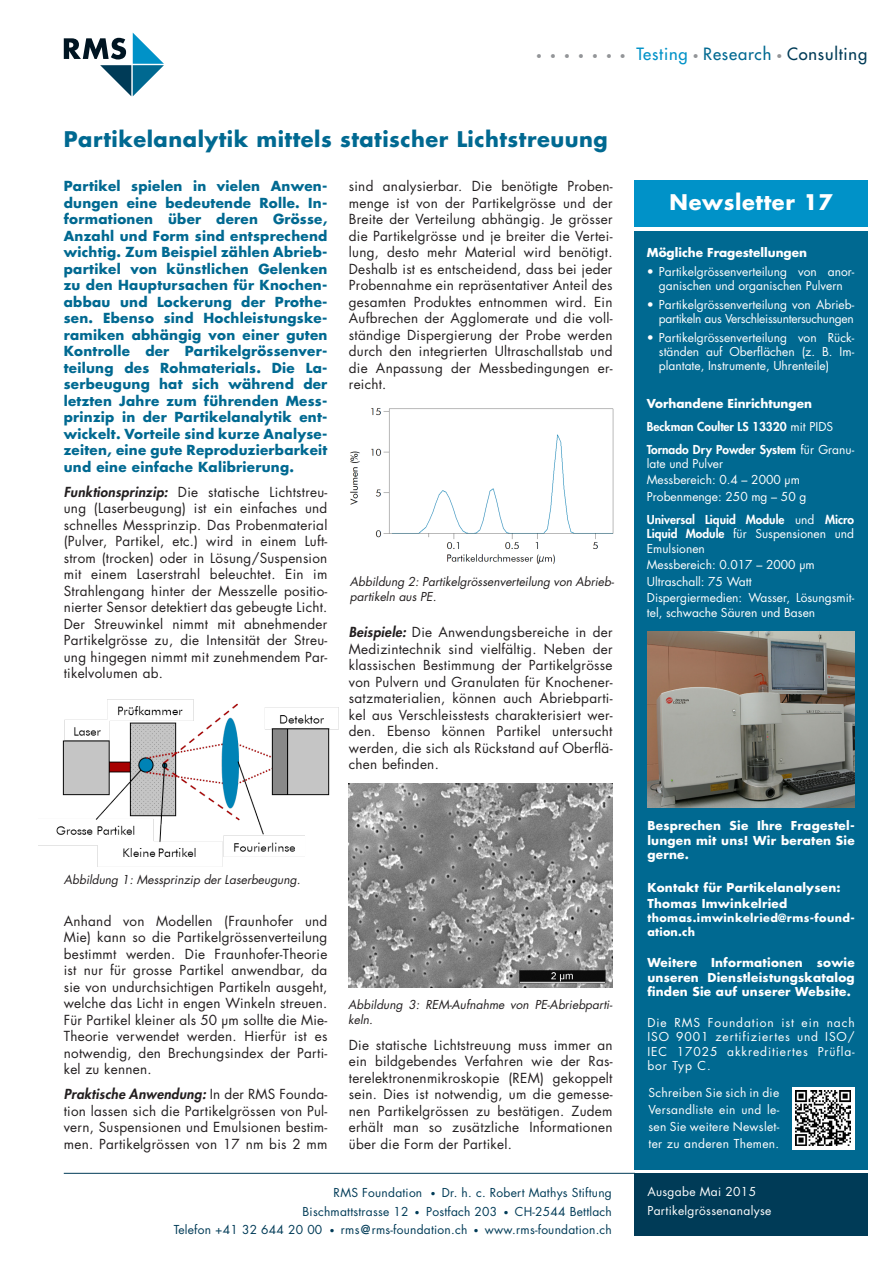
<style>
.page{position:relative;width:893px;height:1263px;background:#fff}
.page>*{position:absolute;margin:0;border:0;box-sizing:border-box;transform-origin:0 0}
.Titel{font:700 21px "Futura Std";letter-spacing:.025em;color:#006991}
.Headline{font:700 21px "Futura Std";letter-spacing:.03em;color:#fff}
.t1{font:500 16.5px "Futura Std";letter-spacing:.05em;color:#003b57}
.Text{font:13.5px/16.5px "Futura Std";letter-spacing:.02em;color:#231f20;text-align:justify}
.Text-2{font:700 13.5px/16.5px "Futura Std";letter-spacing:.02em;color:#006991;text-align:justify}
.Text_Spalte_blau{font:12px/14.4px "Futura Std";color:#fff;text-align:justify}
.Text_Spalte_blau-2{font:700 12px/14.4px "Futura Std";letter-spacing:.02em;color:#fff;text-align:justify}
.t2{font:12px "Futura Std";letter-spacing:.02em;color:#003b57}
.t3{font:italic 12px/14.4px "Futura Std";color:#231f20}
.Text_Spalte_blau-3{font:800 12px/14.4px "Futura Std";color:#fff}
.Text_Spalte_blau-4{font:12px/14.4px "Futura Std";letter-spacing:-.025em;color:#fff;text-align:right}
.Text_Spalte_blau-5{font:700 12px "Futura Std";color:#fff}
.Text_Spalte_blau-6{font:12px "Futura Std";letter-spacing:.025em;color:#fff}
.Text_Spalte_blau-7{font:700 11.1px/14.4px "Futura Std";letter-spacing:.035em;color:#fff}
.s1{font-weight:300;font-size:10.5px;color:#939598}
.s2{color:#0092c8}
.s3{color:#006991}
.s4{font-weight:800;font-style:italic}
.s5{font-size:9px}
.s6{font-weight:800}
.s7{font-weight:400}
</style>
<div class="page">
<img style="left:349px;top:783px;width:263px;height:205px">
<div style="left:634px;top:231px;width:233px;height:938px;background:#006991"></div>
<hr style="left:64px;top:1173px;width:571px;height:1px;background:#003b57">
<div style="left:634px;top:1173px;width:233px;height:62px;background:#003b57"></div>
<div style="left:634px;top:180px;width:233px;height:47px;background:#0092c8"></div>
<svg style="left:64px;top:33px;width:100px;height:63px"></svg>
<div style="left:792px;top:1087px;width:63px;height:63px;background:#fff"></div>
<img style="left:796px;top:1091px;width:55px;height:55px">
<img style="left:647px;top:631px;width:208px;height:176px">
<img style="left:350px;top:408px;width:264px;height:156px">
<img style="left:39px;top:699px;width:300px;height:167px">
<p class="t1" style="left:536px;top:43px;width:333px"><span class="s1">• • • • • • •</span> <span class="s2">Testing</span> <span class="s1">•</span> <span class="s3">Research</span> <span class="s1">•</span> Consulting</p>
<p class="Titel" style="left:64px;top:126px;width:545px">Partikelanalytik mittels statischer Lichtstreuung</p>
<p class="Text-2" style="left:64px;top:178px;width:265px">Partikel spielen in vielen Anwen&shy;dungen eine bedeutende Rolle. In&shy;formationen über deren Grösse, Anzahl und Form sind entsprechend wichtig. Zum Beispiel zählen Abrieb&shy;partikel von künstlichen Gelenken zu den Hauptursachen für Knochen&shy;abbau und Lockerung der Prothe&shy;sen. Ebenso sind Hochleistungske&shy;ramiken abhängig von einer guten Kontrolle der Partikelgrössenver&shy;teilung des Rohmaterials. Die La&shy;serbeugung hat sich während der letzten Jahre zum führenden Mess&shy;prinzip in der Partikelanalytik ent&shy;wickelt. Vorteile sind kurze Analyse&shy;zeiten, eine gute Reproduzierbarkeit und eine einfache Kalibrierung.</p>
<p class="Text" style="left:64px;top:484px;width:265px"><span class="s4">Funktionsprinzip:</span> Die statische Lichtstreu&shy;ung (Laserbeugung) ist ein einfaches und schnelles Messprinzip. Das Probenmaterial (Pulver, Partikel, etc.) wird in einem Luft&shy;strom (trocken) oder in Lösung/Suspension mit einem Laserstrahl beleuchtet. Ein im Strahlengang hinter der Messzelle positio&shy;nierter Sensor detektiert das gebeugte Licht.<br>Der Streuwinkel nimmt mit abnehmender Partikelgrösse zu, die Intensität der Streu&shy;ung hingegen nimmt mit zunehmendem Par&shy;tikelvolumen ab.</p>
<p class="Text" style="left:349px;top:178px;width:265px">sind analysierbar. Die benötigte Proben&shy;menge ist von der Partikelgrösse und der Breite der Verteilung abhängig. Je grösser die Partikelgrösse und je breiter die Vertei&shy;lung, desto mehr Material wird benötigt.<br>Deshalb ist es entscheidend, dass bei jeder Probennahme ein repräsentativer Anteil des gesamten Produktes entnommen wird. Ein Aufbrechen der Agglomerate und die voll&shy;ständige Dispergierung der Probe werden durch den integrierten Ultraschallstab und die Anpassung der Messbedingungen er&shy;reicht.</p>
<p class="t3" style="left:350px;top:575px;width:266px">Abbildung 2: Partikelgrössenverteilung von Abrieb&shy;partikeln aus PE.</p>
<p class="Text" style="left:349px;top:624px;width:265px"><span class="s4">Beispiele:</span> Die Anwendungsbereiche in der Medizintechnik sind vielfältig. Neben der klassischen Bestimmung der Partikelgrösse von Pulvern und Granulaten für Knochener&shy;satzmaterialien, können auch Abriebparti&shy;kel aus Verschleisstests charakterisiert wer&shy;den. Ebenso können Partikel untersucht werden, die sich als Rückstand auf Oberflä&shy;chen befinden.</p>
<p class="t3" style="left:64px;top:872px;width:238px">Abbildung 1: Messprinzip der Laserbeugung.</p>
<p class="Text" style="left:64px;top:912px;width:265px">Anhand von Modellen (Fraunhofer und Mie) kann so die Partikelgrössenverteilung bestimmt werden. Die Fraunhofer-Theorie ist nur für grosse Partikel anwendbar, da sie von undurchsichtigen Partikeln ausgeht, welche das Licht in engen Winkeln streuen.<br>Für Partikel kleiner als 50 µm sollte die Mie-Theorie verwendet werden. Hierfür ist es notwendig, den Brechungsindex der Parti&shy;kel zu kennen.</p>
<p class="Text" style="left:64px;top:1086px;width:265px"><span class="s4">Praktische Anwendung:</span> In der RMS Founda&shy;tion lassen sich die Partikelgrössen von Pul&shy;vern, Suspensionen und Emulsionen bestim&shy;men. Partikelgrössen von 17 nm bis 2 mm</p>
<p class="t3" style="left:348px;top:998px;width:266px">Abbildung 3: REM-Aufnahme von PE-Abriebparti&shy;keln.</p>
<p class="Text" style="left:349px;top:1036px;width:265px">Die statische Lichtstreuung muss immer an ein bildgebendes Verfahren wie der Ras&shy;terelektronenmikroskopie (REM) gekoppelt sein. Dies ist notwendig, um die gemesse&shy;nen Partikelgrössen zu bestätigen. Zudem erhält man so zusätzliche Informationen über die Form der Partikel.</p>
<p class="t2" style="left:334px;top:1185px;width:280px">RMS Foundation <span class="s5">•</span> Dr. h. c. Robert Mathys Stiftung</p>
<p class="t2" style="left:303px;top:1203px;width:311px">Bischmattstrasse 12 <span class="s5">•</span> Postfach 203 <span class="s5">•</span> CH-2544 Bettlach</p>
<p class="t2" style="left:174px;top:1222px;width:440px">Telefon +41 32 644 20 00 <span class="s5">•</span> rms<span class="s6">@</span>rms-foundation.ch <span class="s5">•</span> www.rms-foundation.ch</p>
<p class="Headline" style="left:670px;top:188px;width:165px">Newsletter 17</p>
<p class="Text_Spalte_blau-5" style="left:647px;top:244px;width:162px">Mögliche Fragestellungen</p>
<p class="Text_Spalte_blau" style="left:647px;top:264px;width:209px;text-align:center">• Partikelgrössenverteilung von anor&shy;ganischen und organischen Pulvern</p>
<p class="Text_Spalte_blau-4" style="left:647px;top:297px;width:209px">• Partikelgrössenverteilung von Abrieb&shy;partikeln aus Verschleissuntersuchungen</p>
<p class="Text_Spalte_blau" style="left:659px;top:330px;width:197px;text-indent:-12px">• Partikelgrössenverteilung von Rück&shy;ständen auf Oberflächen (z. B. Im&shy;plantate, Instrumente, Uhrenteile)</p>
<p class="Text_Spalte_blau-5" style="left:647px;top:395px;width:167px">Vorhandene Einrichtungen</p>
<p class="Text_Spalte_blau-3" style="left:647px;top:419px;width:188px">Beckman Coulter LS 13320 <span class="s7">mit PIDS</span></p>
<p class="Text_Spalte_blau-3" style="left:647px;top:442px;width:209px">Tornado Dry Powder System <span class="s7">für Granu&shy;late und Pulver</span></p>
<p class="Text_Spalte_blau" style="left:647px;top:473px;width:155px">Messbereich: 0.4 – 2000 µm</p>
<p class="Text_Spalte_blau" style="left:647px;top:489px;width:161px">Probenmenge: 250 mg – 50 g</p>
<p class="Text_Spalte_blau-3" style="left:647px;top:512px;width:209px;text-align:justify">Universal Liquid Module <span class="s7">und</span> Micro Liquid Module <span class="s7">für Suspensionen und Emulsionen</span></p>
<p class="Text_Spalte_blau" style="left:647px;top:558px;width:169px">Messbereich: 0.017 – 2000 µm</p>
<p class="Text_Spalte_blau" style="left:647px;top:574px;width:106px">Ultraschall: 75 Watt</p>
<p class="Text_Spalte_blau" style="left:647px;top:591px;width:209px">Dispergiermedien: Wasser, Lösungsmit&shy;tel, schwache Säuren und Basen</p>
<p class="Text_Spalte_blau-2" style="left:647px;top:818px;width:209px">Besprechen Sie Ihre Fragestel&shy;lungen mit uns! Wir beraten Sie gerne.</p>
<p class="Text_Spalte_blau-2" style="left:647px;top:880px;width:195px">Kontakt für Partikelanalysen:</p>
<p class="Text_Spalte_blau-2" style="left:647px;top:897px;width:141px">Thomas Imwinkelried</p>
<p class="Text_Spalte_blau-7" style="left:647px;top:910px;width:209px">thomas.imwinkelried@rms-found&shy;ation.ch</p>
<p class="Text_Spalte_blau-2" style="left:647px;top:955px;width:209px">Weitere Informationen sowie unseren Dienstleistungskatalog finden Sie auf unserer Website.</p>
<p class="Text_Spalte_blau" style="left:647px;top:1015px;width:209px">Die RMS Foundation ist ein nach ISO 9001 zertifiziertes und ISO/ IEC 17025 akkreditiertes Prüfla&shy;bor Typ C.</p>
<p class="Text_Spalte_blau" style="left:648px;top:1084px;width:132px;line-height:17.1px">Schreiben Sie sich in die Versandliste ein und le&shy;sen Sie weitere Newslet&shy;ter zu anderen Themen.</p>
<p class="Text_Spalte_blau-6" style="left:647px;top:1184px;width:110px">Ausgabe Mai 2015</p>
<p class="Text_Spalte_blau-6" style="left:647px;top:1203px;width:125px">Partikelgrössenanalyse</p>
</div>
